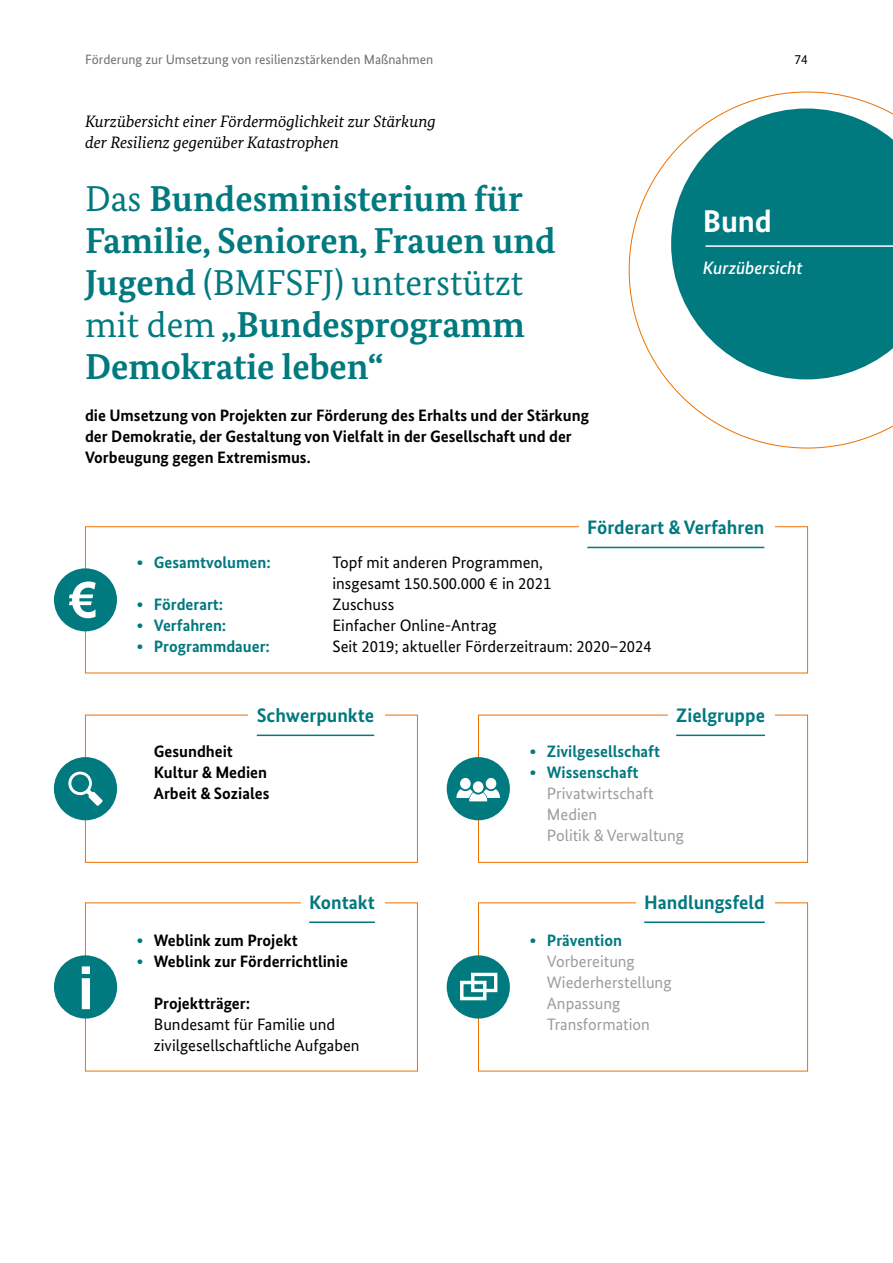
<style>
.page{position:relative;width:893px;height:1263px;background:#fff}
.page>*{position:absolute;margin:0;border:0;box-sizing:border-box;transform-origin:0 0}
.t1{font:700 36px/42px "Bundes Serif";color:#00797f}
.t2{font:700 31.5px "Bundes Sans";color:#fff}
.t3{font:700 19.5px "Bundes Sans";color:#00797f}
.t4{font:italic 500 18px "Bundes Sans";letter-spacing:-.005em;color:#fff}
.t5{font:700 16.5px/21px "Bundes Sans";color:#000}
.t6{font:16.5px/21px "Bundes Sans";color:#000}
.t7{font:700 16.5px "Bundes Sans";color:#00797f}
.t8{font:16.5px "Bundes Sans";color:#9c9c9d}
.t9{font:italic 16.5px/21px "Bundes Serif";color:#000}
.t10{font:13.5px "Bundes Sans";color:#6e6e6e}
.t11{font:13.5px "Bundes Sans";color:#000}
.s1{font-weight:400}
.s2{color:#00797f}
.s3{font-weight:700}
</style>
<div class="page">
<svg style="left:629px;top:92px;width:264px;height:356px"></svg>
<svg style="left:671px;top:109px;width:222px;height:270px;fill:#00797f"></svg>
<hr style="left:706px;top:245px;width:187px;height:2px;background:#fff">
<div style="left:85px;top:715px;width:333px;height:148px;border:1px solid #ee7100"></div>
<div style="left:248px;top:699px;width:136px;height:32px;background:#fff"></div>
<hr style="left:257px;top:734px;width:117px;height:2px;background:#00797f">
<div style="left:478px;top:715px;width:330px;height:148px;border:1px solid #ee7100"></div>
<div style="left:668px;top:699px;width:106px;height:32px;background:#fff"></div>
<hr style="left:676px;top:734px;width:89px;height:2px;background:#00797f">
<div style="left:85px;top:902px;width:333px;height:169px;border:1px solid #ee7100"></div>
<div style="left:301px;top:885px;width:83px;height:33px;background:#fff"></div>
<hr style="left:309px;top:921px;width:66px;height:2px;background:#00797f">
<div style="left:478px;top:902px;width:330px;height:169px;border:1px solid #ee7100"></div>
<div style="left:636px;top:885px;width:138px;height:33px;background:#fff"></div>
<hr style="left:644px;top:921px;width:121px;height:2px;background:#00797f">
<hr style="left:587px;top:547px;width:177px;height:1px;background:#00797f">
<div style="left:447px;top:757px;width:63px;height:63px;background:#00797f;border-radius:50%"></div>
<svg style="left:456px;top:778px;width:44px;height:23px"></svg>
<div style="left:54px;top:955px;width:63px;height:63px;background:#00797f;border-radius:50%"></div>
<svg style="left:82px;top:966px;width:8px;height:43px"></svg>
<div style="left:447px;top:955px;width:63px;height:63px;background:#00797f;border-radius:50%"></div>
<svg style="left:470px;top:972px;width:28px;height:21px"></svg>
<div style="left:460px;top:981px;width:26px;height:19px;border:3px solid #fff"></div>
<div style="left:54px;top:757px;width:63px;height:63px;background:#00797f;border-radius:50%"></div>
<svg style="left:68px;top:772px;width:35px;height:34px"></svg>
<div style="left:71px;top:774px;width:18px;height:18px;background:#00797f;border-radius:50%"></div>
<div style="left:54px;top:568px;width:63px;height:63px;background:#00797f;border-radius:50%"></div>
<svg style="left:69px;top:581px;width:27px;height:37px"></svg>
<p class="t10" style="left:85px;top:51px;width:350px">Förderung zur Umsetzung von resilienzstärkenden Maßnahmen</p>
<p class="t11" style="left:794px;top:51px;width:15px">74</p>
<h1 class="t9" style="left:85px;top:111px;width:352px">Kurzübersicht einer Fördermöglichkeit zur Stärkung der Resilienz gegenüber Katastrophen</h1>
<h2 class="t1" style="left:85px;top:178px;width:472px"><span class="s1">Das</span> Bundesministerium für<br>Familie, Senioren, Frauen und<br>Jugend <span class="s1">(BMFSFJ) unterstützt mit dem</span> „Bundesprogramm<br>Demokratie leben“</h2>
<p class="t5" style="left:85px;top:405px;width:505px">die Umsetzung von Projekten zur Förderung des Erhalts und der Stärkung der Demokratie, der Gestaltung von Vielfalt in der Gesellschaft und der<br>Vorbeugung gegen Extremismus.</p>
<h2 class="t2" style="left:703px;top:202px;width:71px">Bund</h2>
<p class="t4" style="left:703px;top:257px;width:101px">Kurzübersicht</p>
<h3 class="t3" style="left:587px;top:515px;width:179px">Förderart &amp; Verfahren</h3>
<p class="t7" style="left:137px;top:553px;width:135px">• Gesamtvolumen:</p>
<p class="t6" style="left:332px;top:552px;width:220px">Topf mit anderen Programmen, insgesamt 150.500.000 € in 2021</p>
<p class="t7" style="left:137px;top:595px;width:88px">• Förderart:</p>
<p class="t6" style="left:332px;top:594px;width:63px">Zuschuss</p>
<p class="t7" style="left:137px;top:616px;width:91px">• Verfahren:</p>
<p class="t6" style="left:332px;top:615px;width:166px">Einfacher Online-Antrag</p>
<p class="t7" style="left:137px;top:637px;width:135px">• Programmdauer:</p>
<p class="t6" style="left:332px;top:636px;width:321px">Seit 2019; aktueller Förderzeitraum: 2020–2024</p>
<h3 class="t3" style="left:257px;top:703px;width:119px">Schwerpunkte</h3>
<h3 class="t3" style="left:676px;top:703px;width:90px">Zielgruppe</h3>
<p class="t5" style="left:154px;top:741px;width:81px">Gesundheit</p>
<p class="t5" style="left:154px;top:762px;width:115px">Kultur &amp; Medien</p>
<p class="t5" style="left:154px;top:783px;width:117px">Arbeit &amp; Soziales</p>
<p class="t7" style="left:530px;top:742px;width:132px">• Zivilgesellschaft</p>
<p class="t7" style="left:530px;top:763px;width:110px">• Wissenschaft</p>
<p class="t8" style="left:547px;top:784px;width:108px">Privatwirtschaft</p>
<p class="t8" style="left:547px;top:805px;width:52px">Medien</p>
<p class="t8" style="left:547px;top:826px;width:139px">Politik &amp; Verwaltung</p>
<h3 class="t3" style="left:309px;top:890px;width:67px">Kontakt</h3>
<h3 class="t3" style="left:644px;top:890px;width:122px">Handlungsfeld</h3>
<p class="t5" style="left:137px;top:930px;width:162px"><span class="s2">•</span> Weblink zum Projekt</p>
<p class="t5" style="left:137px;top:951px;width:213px"><span class="s2">•</span> Weblink zur Förderrichtlinie</p>
<p class="t6" style="left:154px;top:993px;width:207px"><span class="s3">Projektträger:<br></span>Bundesamt für Familie und zivilgesellschaftliche Aufgaben</p>
<p class="t7" style="left:530px;top:931px;width:8px">•</p>
<p class="t7" style="left:547px;top:931px;width:77px">Prävention</p>
<p class="t8" style="left:547px;top:952px;width:89px">Vorbereitung</p>
<p class="t8" style="left:547px;top:973px;width:126px">Wiederherstellung</p>
<p class="t8" style="left:547px;top:994px;width:75px">Anpassung</p>
<p class="t8" style="left:547px;top:1015px;width:104px">Transformation</p>
</div>
